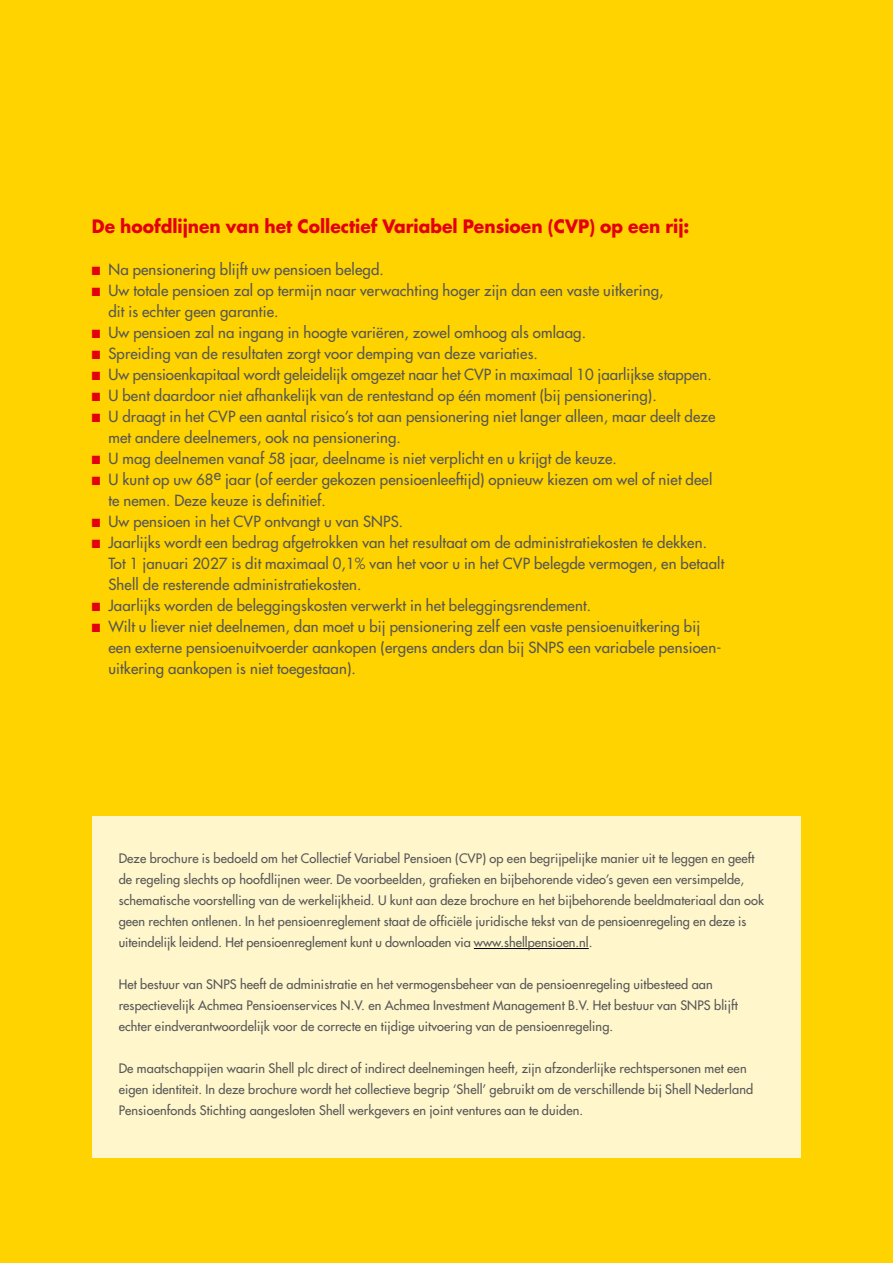
<style>
.page{position:relative;width:893px;height:1263px;background:#ffd300}
.page>*{position:absolute;margin:0;border:0;box-sizing:border-box;transform-origin:0 0}
.TUSSENKOP_GROTER{font:700 18px "Futura Std";color:#e3000f;scale:.95 1}
.Kadertekst_80__zw{font:500 15px/21px "Futura Std";letter-spacing:.01em;color:#565656}
.NB_kadert{font:500 12.75px/21px "Futura Std";letter-spacing:.01em;color:#565656}
.s1{color:#e3000f}
</style>
<div class="page">
<div style="left:92px;top:816px;width:709px;height:342px;background:#fff6cc"></div>
<hr style="left:474px;top:948px;width:115px;height:1px;background:#000">
<p class="TUSSENKOP_GROTER" style="left:92px;top:214px;width:630px">De hoofdlijnen van het Collectief Variabel Pensioen (CVP) op een rij:</p>
<p class="Kadertekst_80__zw" style="left:92px;top:259px;width:293px"><span class="s1">■</span> Na pensionering blijft uw pensioen belegd.</p>
<p class="Kadertekst_80__zw" style="left:108px;top:280px;width:557px;text-indent:-17px"><span class="s1">■</span> Uw totale pensioen zal op termijn naar verwachting hoger zijn dan een vaste uitkering, dit is echter geen garantie.</p>
<p class="Kadertekst_80__zw" style="left:92px;top:322px;width:496px"><span class="s1">■</span> Uw pensioen zal na ingang in hoogte variëren, zowel omhoog als omlaag.</p>
<p class="Kadertekst_80__zw" style="left:92px;top:343px;width:448px"><span class="s1">■</span> Spreiding van de resultaten zorgt voor demping van deze variaties.</p>
<p class="Kadertekst_80__zw" style="left:92px;top:364px;width:621px"><span class="s1">■</span> Uw pensioenkapitaal wordt geleidelijk omgezet naar het CVP in maximaal 10 jaarlijkse stappen.</p>
<p class="Kadertekst_80__zw" style="left:92px;top:385px;width:566px"><span class="s1">■</span> U bent daardoor niet afhankelijk van de rentestand op één moment (bij pensionering).</p>
<p class="Kadertekst_80__zw" style="left:108px;top:406px;width:608px;text-indent:-17px"><span class="s1">■</span> U draagt in het CVP een aantal risico’s tot aan pensionering niet langer alleen, maar deelt deze met andere deelnemers, ook na pensionering.</p>
<p class="Kadertekst_80__zw" style="left:92px;top:448px;width:526px"><span class="s1">■</span> U mag deelnemen vanaf 58 jaar, deelname is niet verplicht en u krijgt de keuze.</p>
<p class="Kadertekst_80__zw" style="left:108px;top:469px;width:605px;text-indent:-17px"><span class="s1">■</span> U kunt op uw 68e jaar (of eerder gekozen pensioenleeftijd) opnieuw kiezen om wel of niet deel te nemen. Deze keuze is definitief.</p>
<p class="Kadertekst_80__zw" style="left:92px;top:511px;width:313px"><span class="s1">■</span> Uw pensioen in het CVP ontvangt u van SNPS.</p>
<p class="Kadertekst_80__zw" style="left:108px;top:532px;width:617px;text-indent:-16px"><span class="s1">■</span> Jaarlijks wordt een bedrag afgetrokken van het resultaat om de administratiekosten te dekken.<br>Tot 1 januari 2027 is dit maximaal 0,1% van het voor u in het CVP belegde vermogen, en betaalt<br>Shell de resterende administratiekosten.</p>
<p class="Kadertekst_80__zw" style="left:92px;top:595px;width:501px"><span class="s1">■</span> Jaarlijks worden de beleggingskosten verwerkt in het beleggingsrendement.</p>
<p class="Kadertekst_80__zw" style="left:108px;top:616px;width:613px;text-indent:-16px"><span class="s1">■</span> Wilt u liever niet deelnemen, dan moet u bij pensionering zelf een vaste pensioenuitkering bij een externe pensioenuitvoerder aankopen (ergens anders dan bij SNPS een variabele pensioen&shy;uitkering aankopen is niet toegestaan).</p>
<p class="NB_kadert" style="left:119px;top:848px;width:647px">Deze brochure is bedoeld om het Collectief Variabel Pensioen (CVP) op een begrijpelijke manier uit te leggen en geeft de regeling slechts op hoofdlijnen weer. De voorbeelden, grafieken en bijbehorende video’s geven een versimpelde, schematische voorstelling van de werkelijkheid. U kunt aan deze brochure en het bijbehorende beeldmateriaal dan ook geen rechten ontlenen. In het pensioenreglement staat de officiële juridische tekst van de pensioenregeling en deze is uiteindelijk leidend. Het pensioenreglement kunt u downloaden via www.shellpensioen.nl.</p>
<p class="NB_kadert" style="left:119px;top:974px;width:620px">Het bestuur van SNPS heeft de administratie en het vermogensbeheer van de pensioenregeling uitbesteed aan respectievelijk Achmea Pensioenservices N.V. en Achmea Investment Management B.V. Het bestuur van SNPS blijft echter eindverantwoordelijk voor de correcte en tijdige uitvoering van de pensioenregeling.</p>
<p class="NB_kadert" style="left:119px;top:1058px;width:636px">De maatschappijen waarin Shell plc direct of indirect deelnemingen heeft, zijn afzonderlijke rechtspersonen met een eigen identiteit. In deze brochure wordt het collectieve begrip ‘Shell’ gebruikt om de verschillende bij Shell Nederland<br>Pensioenfonds Stichting aangesloten Shell werkgevers en joint ventures aan te duiden.</p>
</div>
